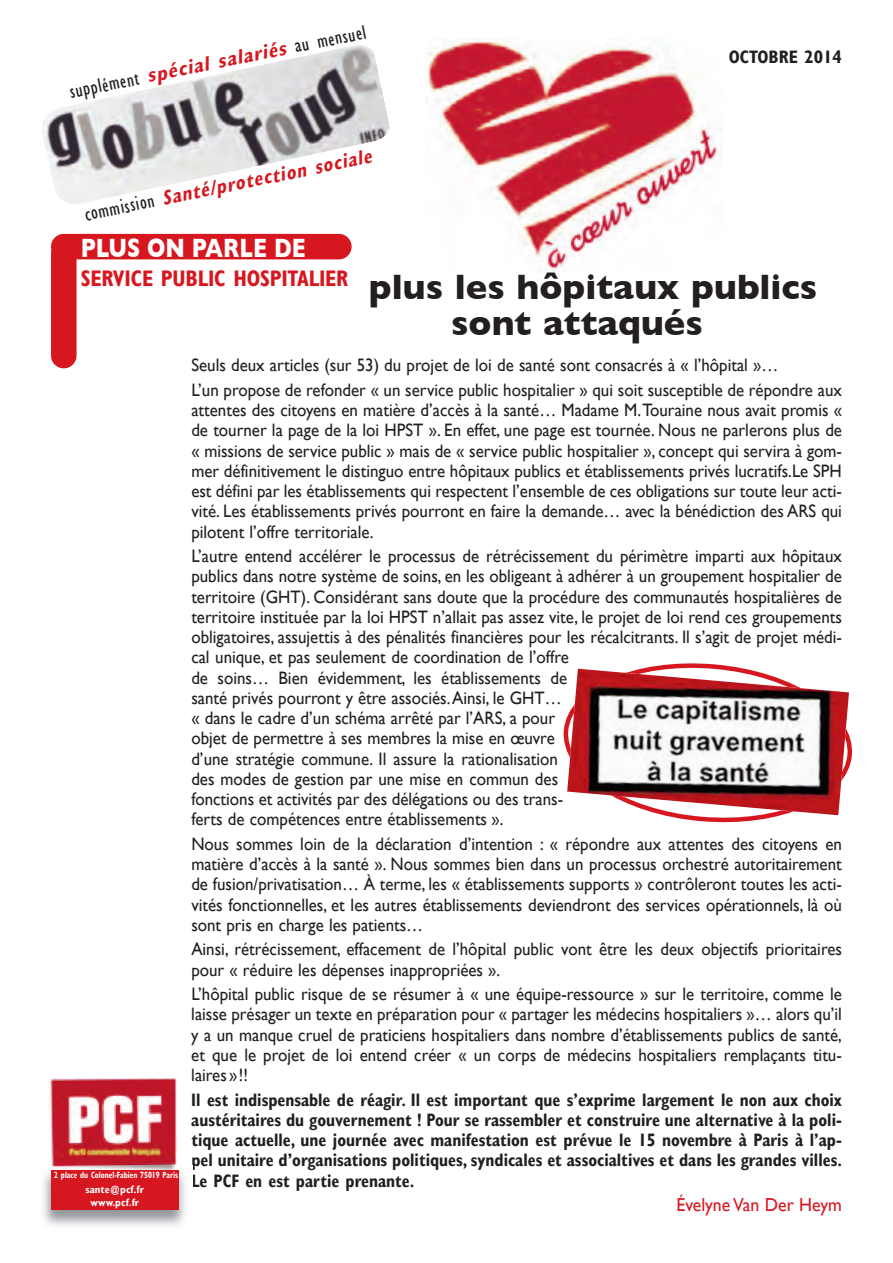
<style>
.page{position:relative;width:893px;height:1263px;background:#fff}
.page>*{position:absolute;margin:0;border:0;box-sizing:border-box;transform-origin:0 0}
.t1{font:700 36px/36px "Gill Sans";color:#231f20}
.t2{font:700 27px "Gill Sans";color:#fff;scale:.8 1}
.t3{font:700 condensed 22.5px "Gill Sans";letter-spacing:-.01em;color:#d7171f}
.t4{font:condensed 20.25px "Gill Sans";color:#231f20}
.t5{font:italic 700 condensed 20.25px "Gill Sans";color:#d7171f;scale:.92 1}
.t6{font:18.75px "Gill Sans";color:#d7171f;scale:.95 1}
.t7{font:18px/20.2px "Gill Sans";color:#231f20;scale:.94 1}
.t8{font:700 condensed 18px/20.2px "Gill Sans";color:#231f20;text-align:justify;scale:.94 1}
.t9{font:700 condensed 18px "Gill Sans";color:#231f20}
.t10{font:700 condensed 10.65px/12.8px "Gill Sans";color:#fff;text-align:center}
.t11{font:700 condensed 9px "Gill Sans";color:#fff;scale:.84 1}
.s1{font-weight:700;font-style:italic;color:#d7171f}
.s2{font-weight:400;font-style:normal;color:#231f20}
</style>
<div class="page">
<svg style="left:563px;top:663px;width:290px;height:160px"></svg>
<img style="left:50px;top:1078px;width:126px;height:88px">
<img style="left:42px;top:45px;width:348px;height:159px">
<img style="left:43px;top:1166px;width:142px;height:60px">
<div style="left:51px;top:1170px;width:128px;height:40px;background:#d7171f"></div>
<img style="left:425px;top:39px;width:298px;height:233px">
<div style="left:51px;top:234px;width:301px;height:25px;background:#d7171f;border-radius:13px"></div>
<div style="left:51px;top:241px;width:26px;height:127px;background:#d7171f;border-radius:13px"></div>
<img style="left:567px;top:669px;width:282px;height:146px">
<p class="t4" style="left:67px;top:80px;width:303px;rotate:-12deg">supplément <span class="s1">spécial salariés</span> au mensuel</p>
<p class="t5" style="left:82px;top:204px;width:320px;rotate:-12deg"><span class="s2">commission</span> santé/protection sociale</p>
<p class="t9" style="left:729px;top:47px;width:115px">octobre 2014</p>
<h2 class="t2" style="left:81px;top:232px;width:283px">Plus on Parle de</h2>
<p class="t3" style="left:81px;top:265px;width:269px">service public hospitalier</p>
<h1 class="t1" style="left:451px;top:269px;width:368px;text-indent:-82px">plus les hôpitaux publics sont attaqués</h1>
<p class="t11" style="left:54px;top:1169px;width:149px">2 place du colonel-Fabien 75019 paris</p>
<p class="t10" style="left:86px;top:1183px;width:60px">sante@pcf.fr www.pcf.fr</p>
<p class="t7" style="left:191px;top:353px;width:694px;line-height:24.5px">Seuls deux articles (sur 53) du projet de loi de santé sont consacrés à « l’hôpital »…<br>L’un propose de refonder « un service public hospitalier » qui soit susceptible de répondre aux</p>
<p class="t7" style="left:191px;top:400px;width:694px;text-align:justify">attentes des citoyens en matière d’accès à la santé… Madame M. Touraine nous avait promis « de tourner la page de la loi HPST ». En effet, une page est tournée. Nous ne parlerons plus de « missions de service public » mais de « service public hospitalier », concept qui servira à gom&shy;mer définitivement le distinguo entre hôpitaux publics et établissements privés lucratifs.Le SPH est défini par les établissements qui respectent l’ensemble de ces obligations sur toute leur acti&shy;vité. Les établissements privés pourront en faire la demande… avec la bénédiction des ARS qui pilotent l’offre territoriale.</p>
<p class="t7" style="left:191px;top:546px;width:694px">L’autre entend accélérer le processus de rétrécissement du périmètre imparti aux hôpitaux publics dans notre système de soins, en les obligeant à adhérer à un groupement hospitalier de territoire (GHT). Considérant sans doute que la procédure des communautés hospitalières de territoire instituée par la loi HPST n’allait pas assez vite, le projet de loi rend ces groupements obligatoires, assujettis à des pénalités financières pour les récalcitrants. Il s’agit de projet médi&shy;cal unique, et pas seulement de coordination de l’offre<br>de soins… Bien évidemment, les établissements de<br>santé privés pourront y être associés. Ainsi, le GHT…<br>« dans le cadre d’un schéma arrêté par l’ARS, a pour<br>objet de permettre à ses membres la mise en œuvre<br>d’une stratégie commune. Il assure la rationalisation<br>des modes de gestion par une mise en commun des<br>fonctions et activités par des délégations ou des trans-<br>ferts de compétences entre établissements ».</p>
<p class="t7" style="left:191px;top:834px;width:694px;text-align:justify">Nous sommes loin de la déclaration d’intention : « répondre aux attentes des citoyens en matière d’accès à la santé ». Nous sommes bien dans un processus orchestré autoritairement de fusion/privatisation… à terme, les « établissements supports » contrôleront toutes les acti&shy;vités fonctionnelles, et les autres établissements deviendront des services opérationnels, là où sont pris en charge les patients…</p>
<p class="t7" style="left:191px;top:939px;width:694px">Ainsi, rétrécissement, effacement de l’hôpital public vont être les deux objectifs prioritaires pour « réduire les dépenses inappropriées ».</p>
<p class="t7" style="left:191px;top:984px;width:694px;text-align:justify">L’hôpital public risque de se résumer à « une équipe-ressource » sur le territoire, comme le laisse présager un texte en préparation pour « partager les médecins hospitaliers »… alors qu’il y a un manque cruel de praticiens hospitaliers dans nombre d’établissements publics de santé, et que le projet de loi entend créer « un corps de médecins hospitaliers remplaçants titu&shy;laires»!!</p>
<p class="t8" style="left:191px;top:1089px;width:694px">il est indispensable de réagir. il est important que s’exprime largement le non aux choix austéritaires du gouvernement ! pour se rassembler et construire une alternative à la poli&shy;tique actuelle, une journée avec manifestation est prévue le 15 novembre à paris à l’ap&shy;pel unitaire d’organisations politiques, syndicales et associaltives et dans les grandes villes. le pcF en est partie prenante.</p>
<p class="t6" style="left:676px;top:1193px;width:176px">évelyne Van Der Heym</p>
</div>
